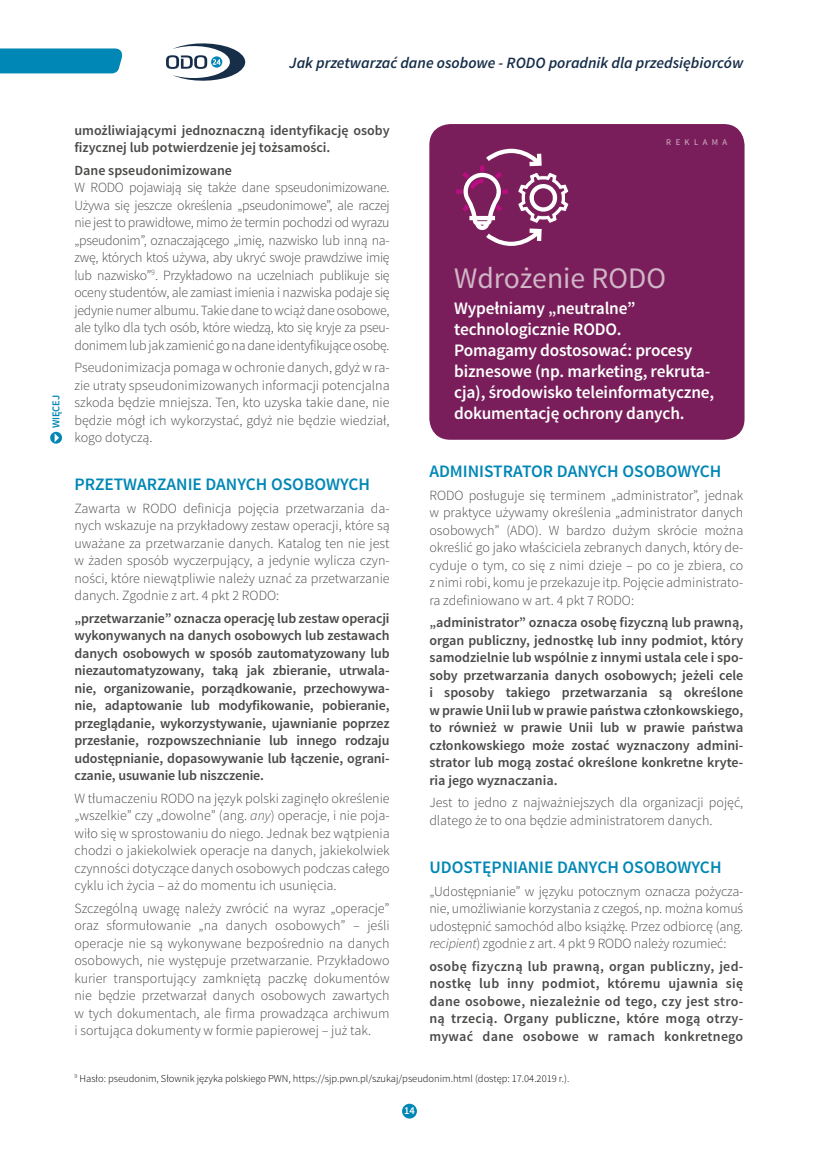
<style>
.page{position:relative;width:819px;height:1166px;background:#fff}
.page>*{position:absolute;margin:0;border:0;box-sizing:border-box;transform-origin:0 0}
.t1{font:29.75px "Source Sans Pro";color:#d0b6c7}
.t2{font:600 17.5px/21px "Source Sans Pro";letter-spacing:-.01em;color:#fff}
.t3{font:600 17.5px "Source Sans Pro";color:#0087b5}
.t4{font:italic 600 15.75px "Source Sans Pro";color:#172e49}
.t5{font:300 14px/17.5px "Source Sans Pro";color:#4a4a49;text-align:justify}
.t6{font:600 14px/17.5px "Source Sans Pro";color:#4a4a49;text-align:justify}
.t7{font:300 10.5px "Source Sans Pro";color:#000}
.t8{font:600 10.5px "Source Sans Pro";color:#0087b5}
.t9{font:600 10.5px "Source Sans Pro";color:#fff}
.t10{font:8.75px "Source Sans Pro";letter-spacing:.5em;color:#d0b6c7}
.s1{font-style:italic}
</style>
<div class="page">
<div style="left:0;top:48px;width:123px;height:25px;background:#0087b5"></div>
<svg style="left:166px;top:43px;width:80px;height:38px"></svg>
<div style="left:402px;top:1103px;width:15px;height:15px;background:#0087b5;border-radius:50%"></div>
<div style="left:429px;top:124px;width:315px;height:316px;background:#791e5a;border-radius:21px"></div>
<svg style="left:456px;top:149px;width:113px;height:97px"></svg>
<svg style="left:50px;top:432px;width:12px;height:12px"></svg>
<svg style="left:55px;top:433px;width:4px;height:9px"></svg>
<p class="t4" style="left:289px;top:53px;width:455px">Jak przetwarzać dane osobowe - RODO poradnik dla przedsiębiorców</p>
<p class="t8" style="left:49px;top:428px;width:35px;rotate:-90deg">WIĘCEJ</p>
<p class="t6" style="left:74px;top:122px;width:316px">umożliwiającymi jednoznaczną identyfikację osoby fizycznej lub potwierdzenie jej tożsamości.</p>
<p class="t6" style="left:74px;top:161px;width:159px">Dane spseudonimizowane</p>
<p class="t5" style="left:74px;top:179px;width:317px">W RODO pojawiają się także dane spseudonimizowane.<br>Używa się jeszcze określenia „pseudonimowe”, ale raczej nie jest to prawidłowe, mimo że termin pochodzi od wyrazu „pseudonim”, oznaczającego „imię, nazwisko lub inną na&shy;zwę, których ktoś używa, aby ukryć swoje prawdziwe imię lub nazwisko”<sup>9</sup>. Przykładowo na uczelniach publikuje się oceny studentów, ale zamiast imienia i nazwiska podaje się jedynie numer albumu. Takie dane to wciąż dane osobowe, ale tylko dla tych osób, które wiedzą, kto się kryje za pseu&shy;donimem lub jak zamienić go na dane identyfikujące osobę.</p>
<p class="t5" style="left:74px;top:359px;width:317px">Pseudonimizacja pomaga w ochronie danych, gdyż w ra&shy;zie utraty spseudonimizowanych informacji potencjalna szkoda będzie mniejsza. Ten, kto uzyska takie dane, nie będzie mógł ich wykorzystać, gdyż nie będzie wiedział, kogo dotyczą.</p>
<p class="t3" style="left:74px;top:474px;width:297px">PRZETWARZANIE DANYCH OSOBOWYCH</p>
<p class="t5" style="left:74px;top:500px;width:317px">Zawarta w RODO definicja pojęcia przetwarzania da&shy;nych wskazuje na przykładowy zestaw operacji, które są uważane za przetwarzanie danych. Katalog ten nie jest w żaden sposób wyczerpujący, a jedynie wylicza czyn&shy;ności, które niewątpliwie należy uznać za przetwarzanie danych. Zgodnie z art. 4 pkt 2 RODO:</p>
<p class="t6" style="left:74px;top:610px;width:317px">„przetwarzanie” oznacza operację lub zestaw operacji wykonywanych na danych osobowych lub zestawach danych osobowych w sposób zautomatyzowany lub niezautomatyzowany, taką jak zbieranie, utrwala&shy;nie, organizowanie, porządkowanie, przechowywa&shy;nie, adaptowanie lub modyfikowanie, pobieranie, przeglądanie, wykorzystywanie, ujawnianie poprzez przesłanie, rozpowszechnianie lub innego rodzaju udostępnianie, dopasowywanie lub łączenie, ograni&shy;czanie, usuwanie lub niszczenie.</p>
<p class="t5" style="left:74px;top:789px;width:317px">W tłumaczeniu RODO na język polski zaginęło określenie „wszelkie” czy „dowolne” (ang. <span class="s1">any</span>) operacje, i nie poja&shy;wiło się w sprostowaniu do niego. Jednak bez wątpienia chodzi o jakiekolwiek operacje na danych, jakiekolwiek czynności dotyczące danych osobowych podczas całego cyklu ich życia – aż do momentu ich usunięcia.</p>
<p class="t5" style="left:74px;top:899px;width:317px">Szczególną uwagę należy zwrócić na wyraz „operacje” oraz sformułowanie „na danych osobowych” – jeśli operacje nie są wykonywane bezpośrednio na danych osobowych, nie występuje przetwarzanie. Przykładowo kurier transportujący zamkniętą paczkę dokumentów nie będzie przetwarzał danych osobowych zawartych w tych dokumentach, ale firma prowadząca archiwum i sortująca dokumenty w formie papierowej – już tak.</p>
<p class="t10" style="left:666px;top:137px;width:62px">REKLAMA</p>
<h1 class="t1" style="left:454px;top:259px;width:213px">Wdrożenie RODO</h1>
<p class="t2" style="left:454px;top:298px;width:261px">Wypełniamy „neutralne” technologicznie RODO.<br>Pomagamy dostosować: procesy biznesowe (np. marketing, rekruta&shy;cja), środowisko teleinformatyczne, dokumentację ochrony danych.</p>
<p class="t3" style="left:429px;top:460px;width:293px">ADMINISTRATOR DANYCH OSOBOWYCH</p>
<p class="t5" style="left:429px;top:486px;width:315px">RODO posługuje się terminem „administrator”, jednak w praktyce używamy określenia „administrator danych osobowych” (ADO). W bardzo dużym skrócie można określić go jako właściciela zebranych danych, który de&shy;cyduje o tym, co się z nimi dzieje – po co je zbiera, co z nimi robi, komu je przekazuje itp. Pojęcie administrato&shy;ra zdefiniowano w art. 4 pkt 7 RODO:</p>
<p class="t6" style="left:429px;top:614px;width:315px">„administrator” oznacza osobę fizyczną lub prawną, organ publiczny, jednostkę lub inny podmiot, który samodzielnie lub wspólnie z innymi ustala cele i spo&shy;soby przetwarzania danych osobowych; jeżeli cele i sposoby takiego przetwarzania są określone w prawie Unii lub w prawie państwa członkowskiego, to również w prawie Unii lub w prawie państwa członkowskiego może zostać wyznaczony admini&shy;strator lub mogą zostać określone konkretne kryte&shy;ria jego wyznaczania.</p>
<p class="t5" style="left:429px;top:794px;width:315px">Jest to jedno z najważniejszych dla organizacji pojęć, dlatego że to ona będzie administratorem danych.</p>
<p class="t3" style="left:429px;top:856px;width:294px">UDOSTĘPNIANIE DANYCH OSOBOWYCH</p>
<p class="t5" style="left:429px;top:882px;width:315px">„Udostępnianie” w języku potocznym oznacza pożycza&shy;nie, umożliwianie korzystania z czegoś, np. można komuś udostępnić samochód albo książkę. Przez odbiorcę (ang. <span class="s1">recipient</span>) zgodnie z art. 4 pkt 9 RODO należy rozumieć:</p>
<p class="t6" style="left:429px;top:957px;width:315px">osobę fizyczną lub prawną, organ publiczny, jed&shy;nostkę lub inny podmiot, któremu ujawnia się dane osobowe, niezależnie od tego, czy jest stro&shy;ną trzecią. Organy publiczne, które mogą otrzy&shy;mywać dane osobowe w ramach konkretnego</p>
<p class="t7" style="left:74px;top:1072px;width:496px"><sup>9</sup> Hasło: pseudonim, Słownik języka polskiego PWN, https://sjp.pwn.pl/szukaj/pseudonim.html (dostęp: 17.04.2019 r.).</p>
<p class="t9" style="left:404px;top:1104px;width:12px">14</p>
</div>
